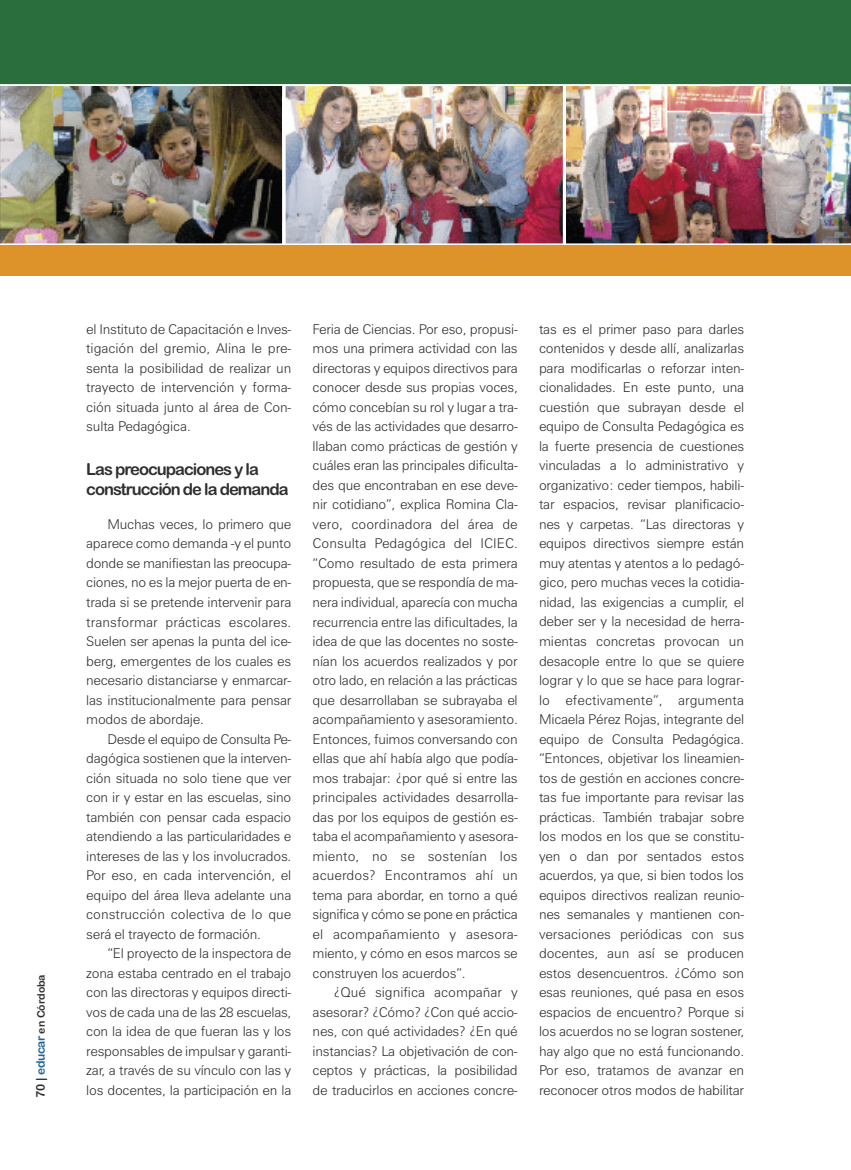
<style>
.page{position:relative;width:851px;height:1170px;background:#fff}
.page>*{position:absolute;margin:0;border:0;box-sizing:border-box;transform-origin:0 0}
.t1{font:16.5px/19.5px "Arial Rounded MT Bold";letter-spacing:-.06em;color:#2f2f2e}
.t2{font:300 13.5px/19.5px "Zurich BT";letter-spacing:-.015em;color:#2f2f2e;text-align:justify}
.t3{font:10.5px "Arial Rounded MT Bold";color:#2f2f2e}
.s1{font-size:12px}
.s2{font-size:12px;color:#206898}
</style>
<div class="page">
<div style="left:0;top:0;width:850px;height:243px;background:#2b6e3d"></div>
<div style="left:0;top:243px;width:850px;height:32px;background:#dd932a"></div>
<img style="left:0;top:86px;width:850px;height:157px">
<hr style="left:282px;top:85px;width:3px;height:160px;background:#fff">
<hr style="left:563px;top:85px;width:3px;height:160px;background:#fff">
<hr style="left:0;top:84px;width:850px;height:2px;background:#fff">
<hr style="left:0;top:243px;width:850px;height:2px;background:#fff">
<p class="t3" style="left:35px;top:1098px;width:125px;rotate:-90deg"><span class="s1">70 |</span> <span class="s2">educar</span> en Córdoba</p>
<p class="t2" style="left:86px;top:320px;width:206px">el Instituto de Capacitación e Inves&shy;tigación del gremio, Alina le pre&shy;senta la posibilidad de realizar un trayecto de intervención y forma&shy;ción situada junto al área de Con&shy;sulta Pedagógica.</p>
<p class="t1" style="left:86px;top:460px;width:204px">Las preocupaciones y la construcción de la demanda</p>
<p class="t2" style="left:86px;top:515px;width:206px;text-indent:21px">Muchas veces, lo primero que aparece como demanda -y el punto donde se manifiestan las preocupa&shy;ciones, no es la mejor puerta de en&shy;trada si se pretende intervenir para transformar prácticas escolares.<br>Suelen ser apenas la punta del ice&shy;berg, emergentes de los cuales es necesario distanciarse y enmarcar&shy;las institucionalmente para pensar modos de abordaje.</p>
<p class="t2" style="left:86px;top:730px;width:207px;text-indent:21px">Desde el equipo de Consulta Pe&shy;dagógica sostienen que la interven&shy;ción situada no solo tiene que ver con ir y estar en las escuelas, sino también con pensar cada espacio atendiendo a las particularidades e intereses de las y los involucrados.<br>Por eso, en cada intervención, el equipo del área lleva adelante una construcción colectiva de lo que será el trayecto de formación.</p>
<p class="t2" style="left:86px;top:944px;width:206px;text-indent:21px">“El proyecto de la inspectora de zona estaba centrado en el trabajo con las directoras y equipos directi&shy;vos de cada una de las 28 escuelas, con la idea de que fueran las y los responsables de impulsar y garanti&shy;zar, a través de su vínculo con las y los docentes, la participación en la</p>
<p class="t2" style="left:312px;top:320px;width:207px">Feria de Ciencias. Por eso, propusi&shy;mos una primera actividad con las directoras y equipos directivos para conocer desde sus propias voces, cómo concebían su rol y lugar a tra&shy;vés de las actividades que desarro&shy;llaban como prácticas de gestión y cuáles eran las principales dificulta&shy;des que encontraban en ese deve&shy;nir cotidiano”, explica Romina Cla&shy;vero, coordinadora del área de Consulta Pedagógica del ICIEC. “Como resultado de esta primera propuesta, que se respondía de ma&shy;nera individual, aparecía con mucha recurrencia entre las dificultades, la idea de que las docentes no soste&shy;nían los acuerdos realizados y por otro lado, en relación a las prácticas que desarrollaban se subrayaba el acompañamiento y asesoramiento.<br>Entonces, fuimos conversando con ellas que ahí había algo que podía&shy;mos trabajar: ¿por qué si entre las principales actividades desarrolla&shy;das por los equipos de gestión es&shy;taba el acompañamiento y asesora&shy;miento, no se sostenían los acuerdos? Encontramos ahí un tema para abordar, en torno a qué significa y cómo se pone en práctica el acompañamiento y asesora&shy;miento, y cómo en esos marcos se construyen los acuerdos”.</p>
<p class="t2" style="left:312px;top:983px;width:207px;text-indent:21px">¿Qué significa acompañar y asesorar? ¿Cómo? ¿Con qué accio&shy;nes, con qué actividades? ¿En qué instancias? La objetivación de con&shy;ceptos y prácticas, la posibilidad de traducirlos en acciones concre-</p>
<p class="t2" style="left:539px;top:320px;width:207px">tas es el primer paso para darles contenidos y desde allí, analizarlas para modificarlas o reforzar inten&shy;cionalidades. En este punto, una cuestión que subrayan desde el equipo de Consulta Pedagógica es la fuerte presencia de cuestiones vinculadas a lo administrativo y organizativo: ceder tiempos, habili&shy;tar espacios, revisar planificacio&shy;nes y carpetas. “Las directoras y equipos directivos siempre están muy atentas y atentos a lo pedagó&shy;gico, pero muchas veces la cotidia&shy;nidad, las exigencias a cumplir, el deber ser y la necesidad de herra&shy;mientas concretas provocan un desacople entre lo que se quiere lograr y lo que se hace para lograr&shy;lo efectivamente”, argumenta Micaela Pérez Rojas, integrante del equipo de Consulta Pedagógica. “Entonces, objetivar los lineamien&shy;tos de gestión en acciones concre&shy;tas fue importante para revisar las prácticas. También trabajar sobre los modos en los que se constitu&shy;yen o dan por sentados estos acuerdos, ya que, si bien todos los equipos directivos realizan reunio&shy;nes semanales y mantienen con&shy;versaciones periódicas con sus docentes, aun así se producen estos desencuentros. ¿Cómo son esas reuniones, qué pasa en esos espacios de encuentro? Porque si los acuerdos no se logran sostener, hay algo que no está funcionando.<br>Por eso, tratamos de avanzar en reconocer otros modos de habilitar</p>
</div>
